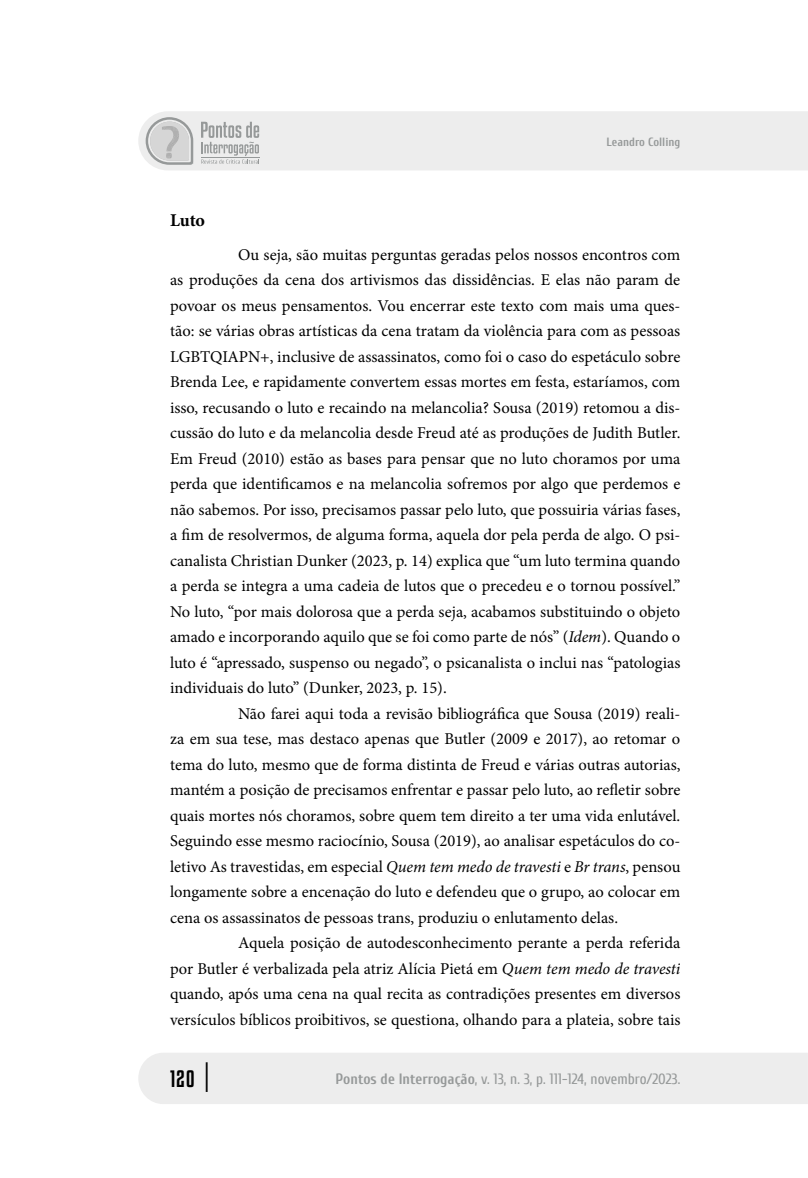
<style>
.page{position:relative;width:808px;height:1178px;background:#fff}
.page>*{position:absolute;margin:0;border:0;box-sizing:border-box;transform-origin:0 0}
.t1{font:21px "Kenyan Coffee Rg";color:#000}
.t2{font:700 18px "Minion Pro";color:#000}
.t3{font:16.5px "Minion Pro";color:#000}
.t4{font:15px "Cuprum";color:#969999}
.t5{font:700 12px "Cuprum";color:#969999}
.s1{font-style:italic}
.s2{font-size:26.85px}
.s3{font-weight:700}
</style>
<div class="page">
<div style="left:138px;top:1053px;width:670px;height:51px;background:#ededed"></div>
<div style="left:138px;top:111px;width:670px;height:59px;background:#ededed"></div>
<svg style="left:201px;top:122px;width:59px;height:42px;background:#ced0d0"></svg>
<hr style="left:201px;top:157px;width:58px;height:1px;background:#969999">
<svg style="left:146px;top:117px;width:47px;height:48px;background:#cecece"></svg>
<p class="t2" style="left:170px;top:207px;width:36px">Luto</p>
<p class="t5" style="left:607px;top:133px;width:75px">Leandro Colling</p>
<p class="t3" style="left:238px;top:243px;width:444px">Ou seja, são muitas perguntas geradas pelos nossos encontros com</p>
<p class="t3" style="left:170px;top:269px;width:512px">as produções da cena dos artivismos das dissidências. E elas não param de</p>
<p class="t3" style="left:170px;top:294px;width:512px">povoar os meus pensamentos. Vou encerrar este texto com mais uma ques-</p>
<p class="t3" style="left:170px;top:320px;width:512px">tão: se várias obras artísticas da cena tratam da violência para com as pessoas</p>
<p class="t3" style="left:170px;top:345px;width:512px">LGBTQIAPN+, inclusive de assassinatos, como foi o caso do espetáculo sobre</p>
<p class="t3" style="left:170px;top:371px;width:512px">Brenda Lee, e rapidamente convertem essas mortes em festa, estaríamos, com</p>
<p class="t3" style="left:170px;top:396px;width:512px">isso, recusando o luto e recaindo na melancolia? Sousa (2019) retomou a dis-</p>
<p class="t3" style="left:170px;top:422px;width:512px">cussão do luto e da melancolia desde Freud até as produções de Judith Butler.</p>
<p class="t3" style="left:170px;top:447px;width:512px">Em Freud (2010) estão as bases para pensar que no luto choramos por uma</p>
<p class="t3" style="left:170px;top:473px;width:512px">perda que identificamos e na melancolia sofremos por algo que perdemos e</p>
<p class="t3" style="left:170px;top:498px;width:512px">não sabemos. Por isso, precisamos passar pelo luto, que possuiria várias fases,</p>
<p class="t3" style="left:170px;top:524px;width:512px">a fim de resolvermos, de alguma forma, aquela dor pela perda de algo. O psi-</p>
<p class="t3" style="left:170px;top:549px;width:512px">canalista Christian Dunker (2023, p. 14) explica que “um luto termina quando</p>
<p class="t3" style="left:170px;top:575px;width:512px">a perda se integra a uma cadeia de lutos que o precedeu e o tornou possível.”</p>
<p class="t3" style="left:170px;top:600px;width:512px">No luto, “por mais dolorosa que a perda seja, acabamos substituindo o objeto</p>
<p class="t3" style="left:170px;top:626px;width:512px">amado e incorporando aquilo que se foi como parte de nós” (<span class="s1">Idem</span>). Quando o</p>
<p class="t3" style="left:170px;top:651px;width:512px">luto é “apressado, suspenso ou negado”, o psicanalista o inclui nas “patologias</p>
<p class="t3" style="left:170px;top:677px;width:278px">individuais do luto” (Dunker, 2023, p. 15).</p>
<p class="t3" style="left:238px;top:702px;width:444px">Não farei aqui toda a revisão bibliográfica que Sousa (2019) reali-</p>
<p class="t3" style="left:170px;top:728px;width:512px">za em sua tese, mas destaco apenas que Butler (2009 e 2017), ao retomar o</p>
<p class="t3" style="left:170px;top:753px;width:512px">tema do luto, mesmo que de forma distinta de Freud e várias outras autorias,</p>
<p class="t3" style="left:170px;top:779px;width:512px">mantém a posição de precisamos enfrentar e passar pelo luto, ao refletir sobre</p>
<p class="t3" style="left:170px;top:804px;width:512px">quais mortes nós choramos, sobre quem tem direito a ter uma vida enlutável.</p>
<p class="t3" style="left:170px;top:830px;width:512px">Seguindo esse mesmo raciocínio, Sousa (2019), ao analisar espetáculos do co-</p>
<p class="t3" style="left:170px;top:855px;width:512px">letivo As travestidas, em especial <span class="s1">Quem tem medo de travesti</span> e <span class="s1">Br trans</span>, pensou</p>
<p class="t3" style="left:170px;top:881px;width:512px">longamente sobre a encenação do luto e defendeu que o grupo, ao colocar em</p>
<p class="t3" style="left:170px;top:906px;width:449px">cena os assassinatos de pessoas trans, produziu o enlutamento delas.</p>
<p class="t3" style="left:238px;top:932px;width:444px">Aquela posição de autodesconhecimento perante a perda referida</p>
<p class="t3" style="left:170px;top:957px;width:512px">por Butler é verbalizada pela atriz Alícia Pietá em <span class="s1">Quem tem medo de travesti</span></p>
<p class="t3" style="left:170px;top:983px;width:512px">quando, após uma cena na qual recita as contradições presentes em diversos</p>
<p class="t3" style="left:170px;top:1008px;width:512px">versículos bíblicos proibitivos, se questiona, olhando para a plateia, sobre tais</p>
<p class="t1" style="left:170px;top:1065px;width:41px">120 <span class="s2">|</span></p>
<p class="t4" style="left:336px;top:1071px;width:346px"><span class="s3">Pontos de Interrogação</span>, v. 13, n. 3, p. 111-124, novembro/2023.</p>
</div>
